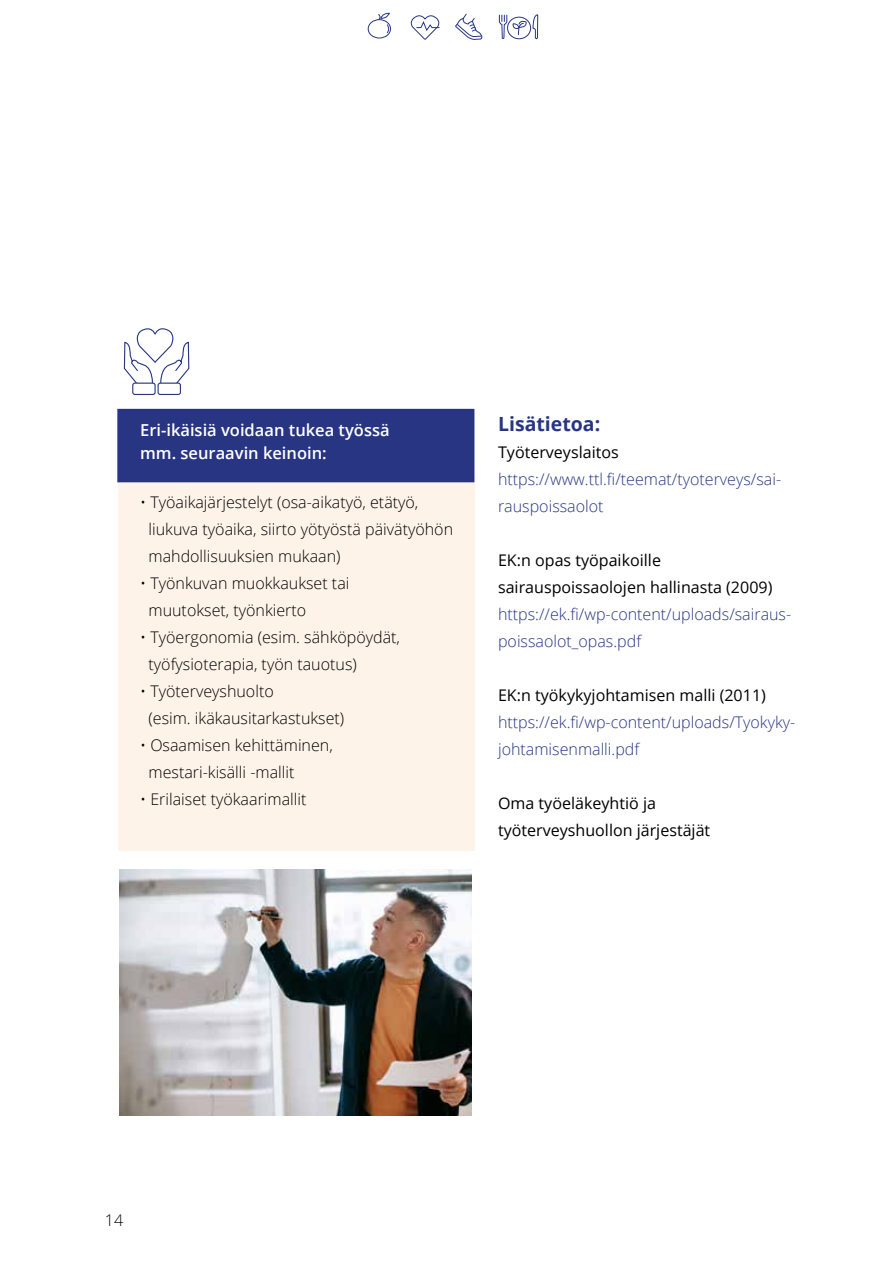
<style>
.page{position:relative;width:893px;height:1263px;background:#fff}
.page>*{position:absolute;margin:0;border:0;box-sizing:border-box;transform-origin:0 0}
.t1{font:700 19.5px "Open Sans";color:#283583}
.t2{font:600 16.5px/22.5px "Open Sans";color:#fff}
.t3{font:300 16.05px/27px "Open Sans";color:#000}
.t4{font:300 16.05px/27px "Open Sans";color:#283583}
.t5{font:16.05px/27px "Open Sans";color:#000}
</style>
<div class="page">
<svg style="left:455px;top:13px;width:27px;height:27px"></svg>
<svg style="left:499px;top:14px;width:39px;height:26px"></svg>
<svg style="left:410px;top:15px;width:30px;height:25px"></svg>
<div style="left:368px;top:19px;width:23px;height:19px;border:1px solid #283583;border-radius:50%"></div>
<svg style="left:378px;top:13px;width:12px;height:21px"></svg>
<div style="left:118px;top:475px;width:356px;height:375px;background:#fef3e9"></div>
<div style="left:117px;top:409px;width:357px;height:73px;background:#283583"></div>
<div style="left:158px;top:383px;width:23px;height:12px;border:1px solid #283583;border-radius:2px"></div>
<svg style="left:123px;top:328px;width:67px;height:57px"></svg>
<div style="left:132px;top:383px;width:24px;height:12px;border:1px solid #283583;border-radius:2px"></div>
<img style="left:119px;top:870px;width:352px;height:245px">
<p class="t2" style="left:140px;top:419px;width:251px">Eri-ikäisiä voidaan tukea työssä mm. seuraavin keinoin:</p>
<p class="t3" style="left:149px;top:489px;width:306px;text-indent:-8px">• Työaikajärjestelyt (osa-aikatyö, etätyö, liukuva työaika, siirto yötyöstä päivätyöhön mahdollisuuksien mukaan)</p>
<p class="t3" style="left:149px;top:570px;width:202px;text-indent:-8px">• Työnkuvan muokkaukset tai muutokset, työnkierto</p>
<p class="t3" style="left:149px;top:624px;width:253px;text-indent:-8px">• Työergonomia (esim. sähköpöydät, työfysioterapia, työn tauotus)</p>
<p class="t3" style="left:149px;top:678px;width:197px;text-indent:-8px">• Työterveyshuolto<br>(esim. ikäkausitarkastukset)</p>
<p class="t3" style="left:149px;top:732px;width:186px;text-indent:-8px">• Osaamisen kehittäminen, mestari-kisälli -mallit</p>
<p class="t3" style="left:140px;top:786px;width:168px">• Erilaiset työkaarimallit</p>
<p class="t1" style="left:498px;top:410px;width:104px">Lisätietoa:</p>
<p class="t5" style="left:498px;top:438px;width:122px">Työterveyslaitos</p>
<p class="t4" style="left:498px;top:465px;width:285px">https://www.ttl.fi/teemat/tyoterveys/sai&shy;rauspoissaolot</p>
<p class="t5" style="left:498px;top:546px;width:276px">EK:n opas työpaikoille sairauspoissaolojen hallinasta (2009)</p>
<p class="t4" style="left:498px;top:600px;width:295px">https://ek.fi/wp-content/uploads/sairaus&shy;poissaolot_opas.pdf</p>
<p class="t5" style="left:498px;top:681px;width:269px">EK:n työkykyjohtamisen malli (2011)</p>
<p class="t4" style="left:498px;top:708px;width:299px">https://ek.fi/wp-content/uploads/Tyokyky&shy;johtamisenmalli.pdf</p>
<p class="t5" style="left:498px;top:789px;width:214px">Oma työeläkeyhtiö ja työterveyshuollon järjestäjät</p>
<p class="t3" style="left:105px;top:1206px;width:20px">14</p>
</div>
